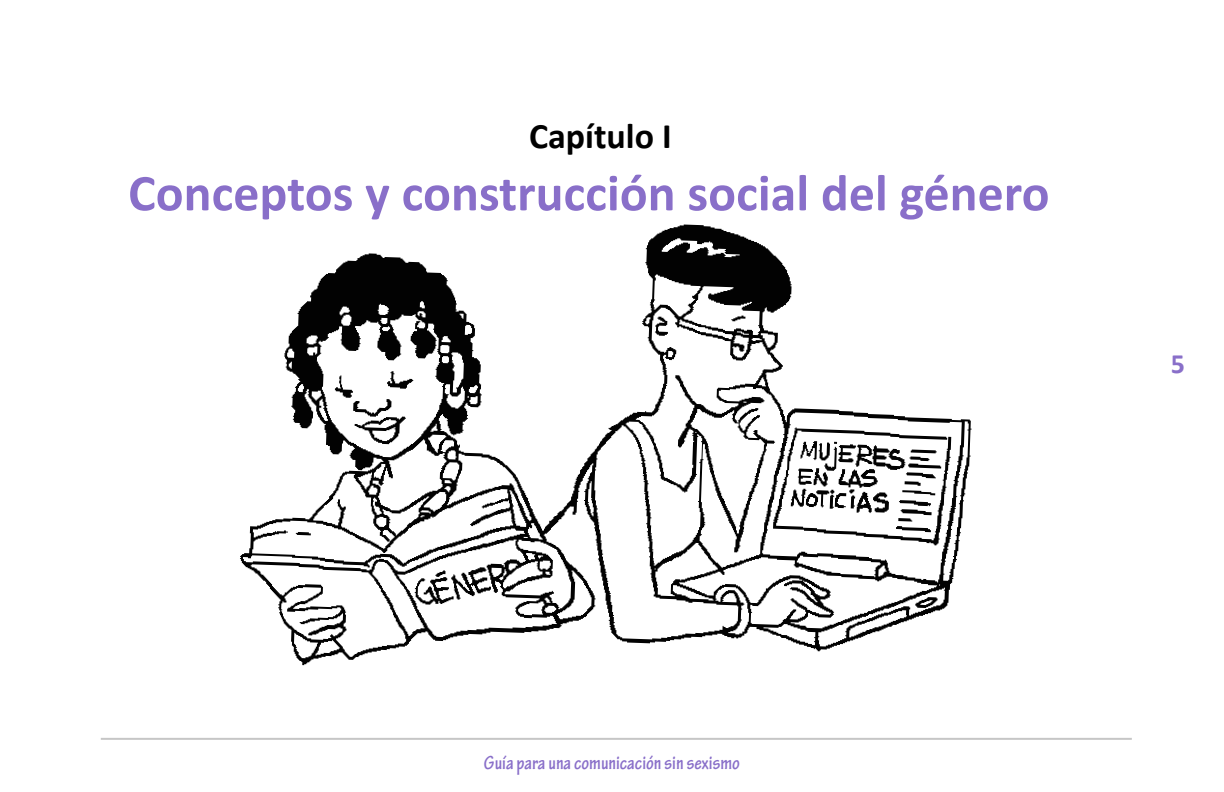
<style>
.page{position:relative;width:1224px;height:792px;background:#fff}
.page>*{position:absolute;margin:0;border:0;box-sizing:border-box;transform-origin:0 0}
.t1{font:700 52px "Calibri";color:#896fc9}
.t2{font:700 36px "Calibri";color:#000}
.t3{font:700 28px "Calibri";color:#896fc9}
.t4{font:700 condensed 20px "Tekton Pro";color:#896fc9}
</style>
<div class="page">
<hr style="left:101px;top:738px;width:1031px;height:2px;background:#c6c6c6">
<img style="left:240px;top:224px;width:732px;height:442px">
<p class="t2" style="left:529px;top:114px;width:144px">Capítulo I</p>
<p class="t1" style="left:128px;top:161px;width:923px">Conceptos y construcción social del género</p>
<p class="t3" style="left:1171px;top:346px;width:16px">5</p>
<p class="t4" style="left:484px;top:751px;width:258px">Guía para una comunicación sin sexismo</p>
</div>
